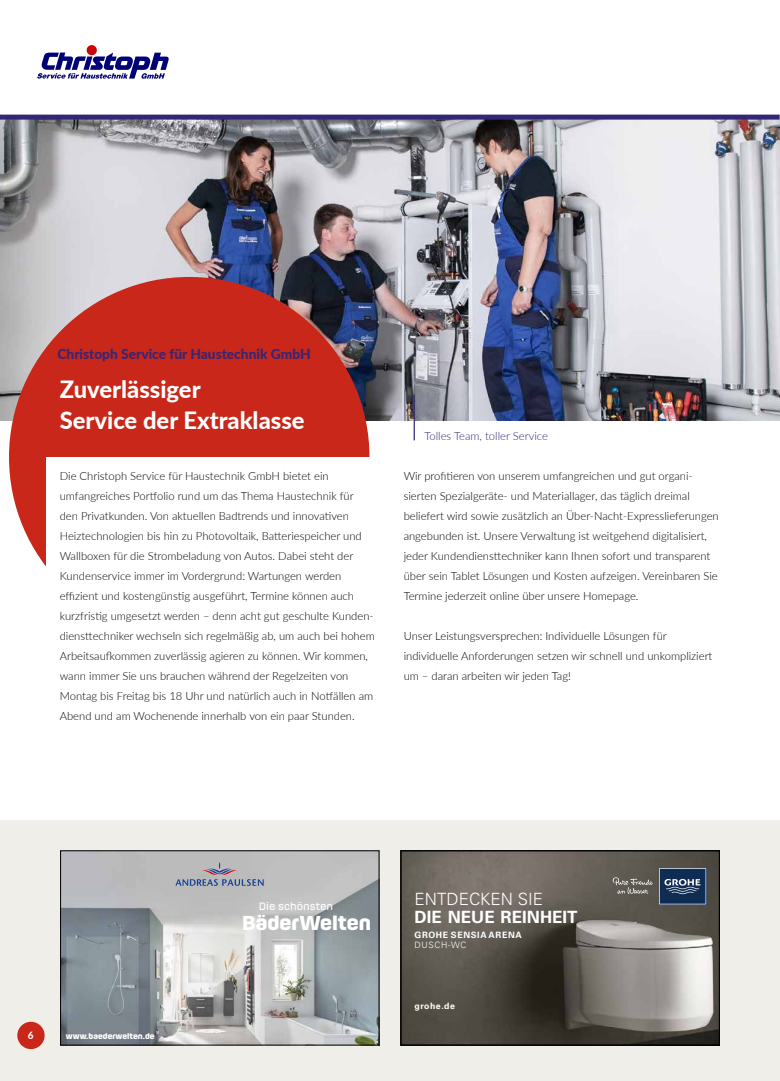
<style>
.page{position:relative;width:780px;height:1081px;background:#fff}
.page>*{position:absolute;margin:0;border:0;box-sizing:border-box;transform-origin:0 0}
.t1{font:800 23.75px/31.2px "Lato";color:#fff}
.t2{font:700 18.75px "Hong Kong";color:#fff}
.t3{font:700 16.88px "Univers LT Std";color:#fff}
.t4{font:300 16.88px "Univers LT Std";color:#fff}
.t5{font:800 13.75px "Lato";color:#342677}
.t6{font:300 11.25px/20px "Lato";color:#000}
.t7{font:300 11.25px "Lato";color:#342677}
.t8{font:10px "Hong Kong";color:#fff}
.t9{font:800 10px "Lato";color:#fff}
.t10{font:700 8.75px "Univers LT Std";letter-spacing:.075em;color:#fff}
.t11{font:300 8.75px "Univers LT Std";letter-spacing:.075em;color:#fff}
.t12{font:700 7.5px "Hong Kong";color:#fff}
</style>
<div class="page">
<div style="left:0;top:820px;width:780px;height:261px;background:#efeee9"></div>
<svg style="left:37px;top:45px;width:132px;height:34px"></svg>
<div style="left:17px;top:1022px;width:28px;height:27px;background:#c82719;border-radius:50%"></div>
<img style="left:0;top:120px;width:779px;height:300px">
<div style="left:9px;top:277px;width:360px;height:360px;background:#c82719;border-radius:50%"></div>
<div style="left:46px;top:457px;width:333px;height:289px;background:#fff"></div>
<img style="left:62px;top:852px;width:315px;height:191px">
<svg style="left:175px;top:862px;width:89px;height:24px;background:#a5a8b3"></svg>
<div style="left:60px;top:850px;width:319px;height:195px;border:1px solid #000"></div>
<svg style="left:402px;top:852px;width:315px;height:191px;background:#6b665f"></svg>
<svg style="left:578px;top:856px;width:142px;height:63px;background:#545656"></svg>
<div style="left:400px;top:850px;width:319px;height:195px;border:1px solid #000"></div>
<div style="left:0;top:115px;width:779px;height:5px;background:#342677"></div>
<hr style="left:413px;top:394px;width:2px;height:46px;background:#342677">
<p class="t5" style="left:58px;top:344px;width:255px">Christoph Service für Haustechnik GmbH</p>
<h1 class="t1" style="left:60px;top:373px;width:246px">Zuverlässiger<br>Service der Extraklasse</h1>
<p class="t7" style="left:424px;top:428px;width:125px">Tolles Team, toller Service</p>
<p class="t6" style="left:60px;top:466px;width:316px">Die Christoph Service für Haustechnik GmbH bietet ein umfangreiches Portfolio rund um das Thema Haustechnik für den Privatkunden. Von aktuellen Badtrends und innovativen Heiztechnologien bis hin zu Photovoltaik, Batteriespeicher und Wallboxen für die Strombeladung von Autos. Dabei steht der Kundenservice immer im Vordergrund: Wartungen werden effizient und kostengünstig ausgeführt, Termine können auch kurzfristig umgesetzt werden – denn acht gut geschulte Kunden&shy;diensttechniker wechseln sich regelmäßig ab, um auch bei hohem Arbeitsaufkommen zuverlässig agieren zu können. Wir kommen, wann immer Sie uns brauchen während der Regelzeiten von Montag bis Freitag bis 18 Uhr und natürlich auch in Notfällen am Abend und am Wochenende innerhalb von ein paar Stunden.</p>
<p class="t6" style="left:403px;top:466px;width:316px">Wir profitieren von unserem umfangreichen und gut organi&shy;sierten Spezialgeräte- und Materiallager, das täglich dreimal beliefert wird sowie zusätzlich an Über-Nacht-Expresslieferungen angebunden ist. Unsere Verwaltung ist weitgehend digitalisiert, jeder Kundendiensttechniker kann Ihnen sofort und transparent über sein Tablet Lösungen und Kosten aufzeigen. Vereinbaren Sie Termine jederzeit online über unsere Homepage.</p>
<p class="t6" style="left:403px;top:626px;width:310px">Unser Leistungsversprechen: Individuelle Lösungen für individuelle Anforderungen setzen wir schnell und unkompliziert um – daran arbeiten wir jeden Tag!</p>
<p class="t9" style="left:28px;top:1028px;width:7px">6</p>
<p class="t12" style="left:66px;top:1030px;width:90px">www.baederwelten.de</p>
<p class="t8" style="left:259px;top:899px;width:76px">Die schönsten</p>
<h2 class="t2" style="left:242px;top:910px;width:130px">BäderWelten</h2>
<h3 class="t4" style="left:414px;top:888px;width:130px">ENTDECKEN SIE</h3>
<h3 class="t3" style="left:414px;top:907px;width:164px">DIE NEUE REINHEIT</h3>
<p class="t10" style="left:414px;top:929px;width:109px">GROHE SENSIA ARENA</p>
<p class="t11" style="left:414px;top:940px;width:53px">DUSCH-WC</p>
<p class="t10" style="left:414px;top:1001px;width:42px">grohe.de</p>
</div>
